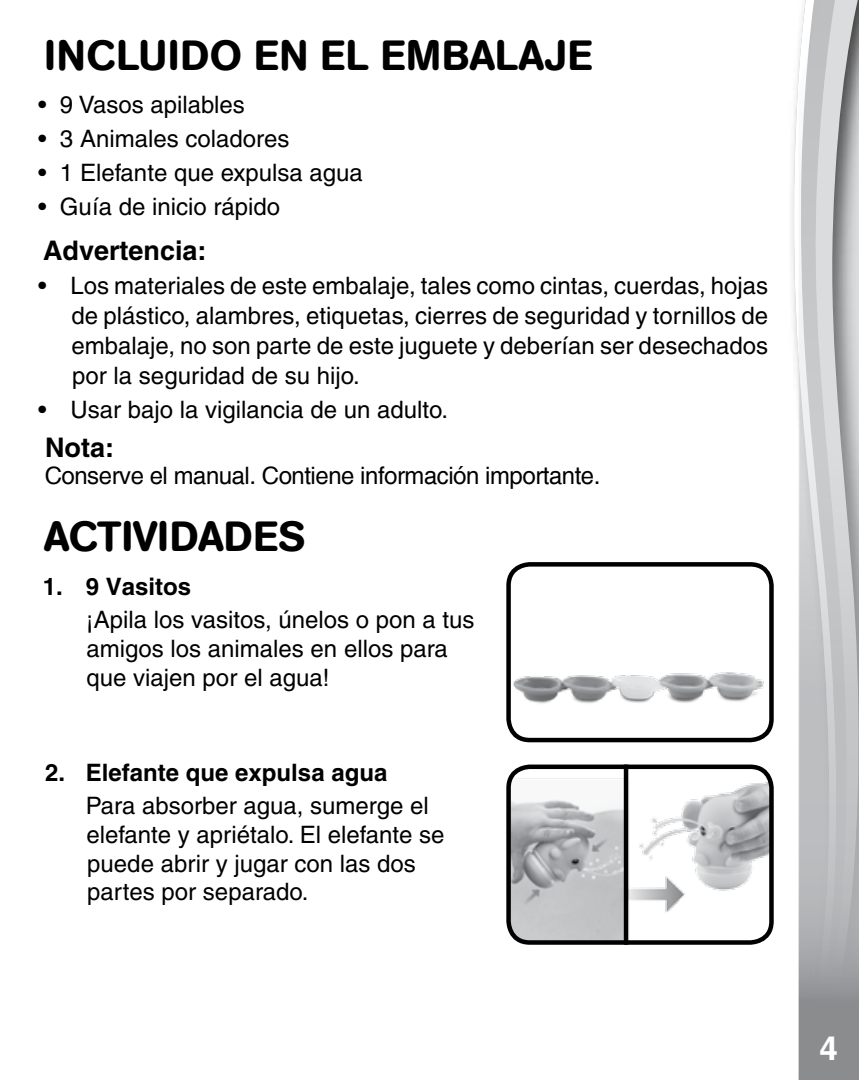
<style>
.page{position:relative;width:859px;height:1080px;background:#fff}
.page>*{position:absolute;margin:0;border:0;box-sizing:border-box;transform-origin:0 0}
.t1{font:500 42px "AG Book Rounded";letter-spacing:.02em;color:#000}
.t2{font:500 42px "AG Book Rounded";color:#000}
.t3{font:700 33px "Helvetica";color:#fff}
.t4{font:700 27px "Helvetica";color:#000}
.t5{font:500 24px/28.8px "Helvetica";color:#000}
.t6{font:24px "Helvetica";letter-spacing:-.02em;color:#000}
.t7{font:700 24px "Helvetica";color:#000}
</style>
<div class="page">
<div style="left:506px;top:562px;width:268px;height:180px;border:4px solid #000;border-radius:21px"></div>
<img style="left:511px;top:768px;width:258px;height:172px">
<div style="left:506px;top:765px;width:268px;height:180px;border:4px solid #000;border-radius:21px"></div>
<hr style="left:624px;top:765px;width:4px;height:180px;background:#000">
<img style="left:506px;top:643px;width:266px;height:77px">
<img style="left:506px;top:579px;width:268px;height:13px">
<svg style="left:793px;top:55px;width:6px;height:1025px"></svg>
<svg style="left:799px;top:0;width:60px;height:1080px;background:#bdbec0"></svg>
<div style="left:774px;top:1038px;width:24px;height:42px;background:#fff"></div>
<h1 class="t1" style="left:45px;top:31px;width:549px">INCLUIDO EN EL EMBALAJE</h1>
<p class="t5" style="left:38px;top:90px;width:208px">• 9 Vasos apilables</p>
<p class="t5" style="left:38px;top:124px;width:253px">• 3 Animales coladores</p>
<p class="t5" style="left:38px;top:158px;width:326px">• 1 Elefante que expulsa agua</p>
<p class="t5" style="left:38px;top:193px;width:243px">• Guía de inicio rápido</p>
<p class="t4" style="left:43px;top:234px;width:165px">Advertencia:</p>
<p class="t5" style="left:71px;top:270px;width:698px;line-height:30px;text-align:justify;text-indent:-33px">• Los materiales de este embalaje, tales como cintas, cuerdas, hojas de plástico, alambres, etiquetas, cierres de seguridad y tornillos de embalaje, no son parte de este juguete y deberían ser desechados por la seguridad de su hijo.</p>
<p class="t5" style="left:38px;top:395px;width:412px">• Usar bajo la vigilancia de un adulto.</p>
<p class="t4" style="left:45px;top:431px;width:70px">Nota:</p>
<p class="t6" style="left:45px;top:461px;width:557px">Conserve el manual. Contiene información importante.</p>
<h1 class="t2" style="left:44px;top:512px;width:262px">ACTIVIDADES</h1>
<p class="t7" style="left:43px;top:572px;width:150px">1. 9 Vasitos</p>
<p class="t5" style="left:86px;top:606px;width:390px">¡Apila los vasitos, únelos o pon a tus amigos los animales en ellos para que viajen por el agua!</p>
<p class="t7" style="left:45px;top:758px;width:344px">2. Elefante que expulsa agua</p>
<p class="t5" style="left:86px;top:791px;width:360px">Para absorber agua, sumerge el elefante y apriétalo. El elefante se puede abrir y jugar con las dos partes por separado.</p>
<h2 class="t3" style="left:820px;top:1025px;width:26px">4 <sup>4</sup>4</h2>
</div>
